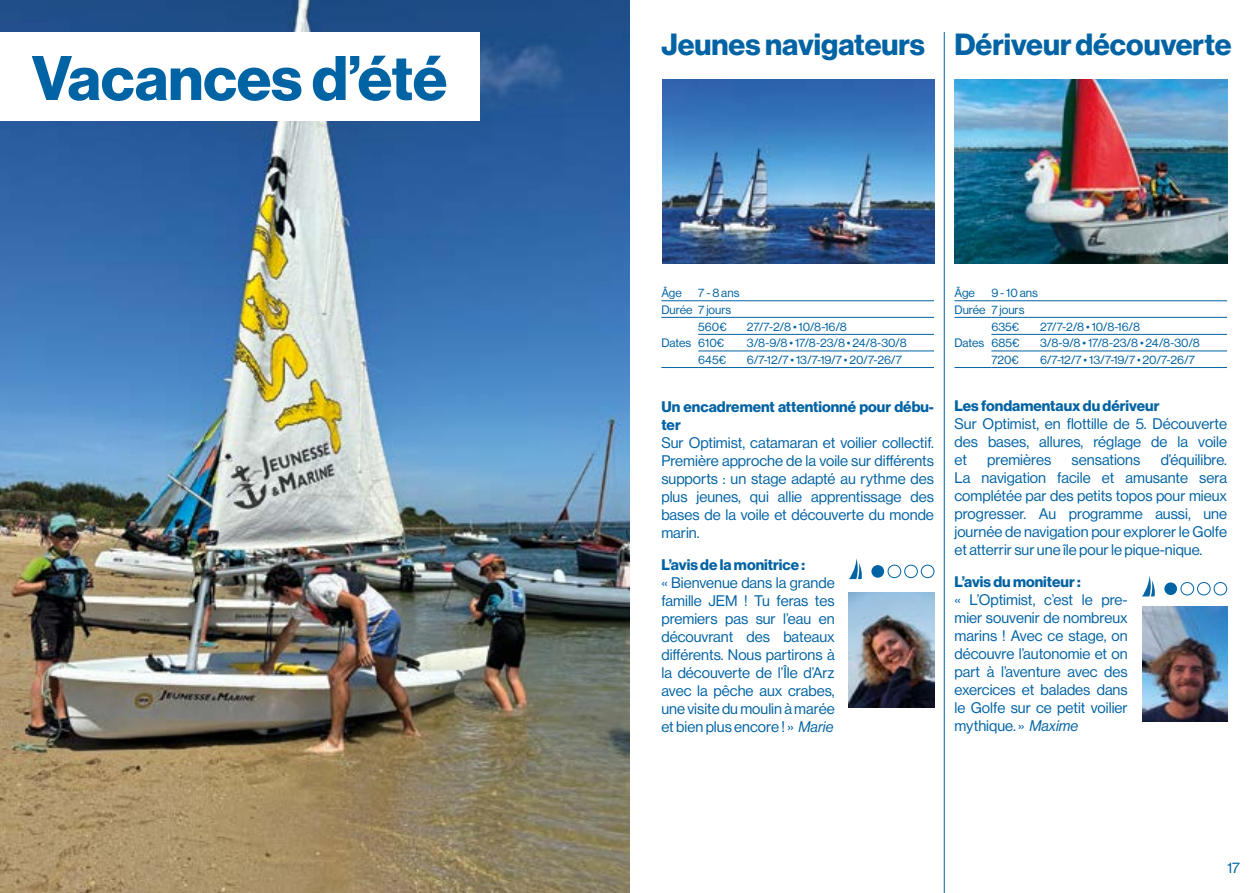
<style>
.page{position:relative;width:1259px;height:893px;background:#fff}
.page>*{position:absolute;margin:0;border:0;box-sizing:border-box;transform-origin:0 0}
.t1{font:61.5px "N Haas Grotesk DS Pro 75 Bd";color:#0063a4}
.t2{font:30px "N Haas Grotesk DS Pro 75 Bd";color:#0063a4}
.t3{font:15px/18px "N Haas Grotesk DS Pro 55 Rg";color:#0063a4;text-align:justify}
.t4{font:15px/18px "N Haas Grotesk DS Pro 75 Bd";color:#0063a4}
.t5{font:12px/16.8px "N Haas Grotesk DS Pro 55 Rg";color:#0063a4}
.s1{font-family:"N Haas Grotesk DS Pro 56 It"}
</style>
<div class="page">
<hr style="left:944px;top:32px;width:1px;height:861px;background:#0063a4">
<img style="left:0;top:0;width:629px;height:893px">
<img style="left:954px;top:80px;width:273px;height:183px">
<img style="left:849px;top:592px;width:85px;height:115px">
<img style="left:1142px;top:607px;width:85px;height:114px">
<img style="left:662px;top:80px;width:272px;height:183px">
<hr style="left:661px;top:300px;width:37px;height:1px;background:#0063a4">
<hr style="left:698px;top:300px;width:49px;height:1px;background:#0063a4">
<hr style="left:747px;top:300px;width:187px;height:1px;background:#0063a4">
<hr style="left:661px;top:317px;width:37px;height:1px;background:#0063a4">
<hr style="left:698px;top:334px;width:49px;height:1px;background:#0063a4">
<hr style="left:747px;top:334px;width:187px;height:1px;background:#0063a4">
<hr style="left:661px;top:367px;width:37px;height:1px;background:#0063a4">
<hr style="left:698px;top:317px;width:49px;height:1px;background:#0063a4">
<hr style="left:747px;top:317px;width:187px;height:1px;background:#0063a4">
<hr style="left:698px;top:351px;width:49px;height:1px;background:#0063a4">
<hr style="left:747px;top:351px;width:187px;height:1px;background:#0063a4">
<hr style="left:698px;top:367px;width:49px;height:1px;background:#0063a4">
<hr style="left:747px;top:367px;width:187px;height:1px;background:#0063a4">
<hr style="left:954px;top:300px;width:37px;height:1px;background:#0063a4">
<hr style="left:991px;top:300px;width:49px;height:1px;background:#0063a4">
<hr style="left:1040px;top:300px;width:187px;height:1px;background:#0063a4">
<hr style="left:954px;top:317px;width:37px;height:1px;background:#0063a4">
<hr style="left:991px;top:334px;width:49px;height:1px;background:#0063a4">
<hr style="left:1040px;top:334px;width:187px;height:1px;background:#0063a4">
<hr style="left:954px;top:367px;width:37px;height:1px;background:#0063a4">
<hr style="left:991px;top:317px;width:49px;height:1px;background:#0063a4">
<hr style="left:1040px;top:317px;width:187px;height:1px;background:#0063a4">
<hr style="left:991px;top:351px;width:49px;height:1px;background:#0063a4">
<hr style="left:1040px;top:351px;width:187px;height:1px;background:#0063a4">
<hr style="left:991px;top:367px;width:49px;height:1px;background:#0063a4">
<hr style="left:1040px;top:367px;width:187px;height:1px;background:#0063a4">
<div style="left:0;top:32px;width:479px;height:89px;background:#fff"></div>
<svg style="left:1142px;top:576px;width:13px;height:20px"></svg>
<div style="left:1164px;top:582px;width:13px;height:13px;background:#0063a4;border-radius:50%"></div>
<svg style="left:1180px;top:582px;width:47px;height:14px"></svg>
<svg style="left:849px;top:558px;width:13px;height:21px"></svg>
<div style="left:871px;top:565px;width:13px;height:13px;background:#0063a4;border-radius:50%"></div>
<svg style="left:887px;top:564px;width:47px;height:14px"></svg>
<h1 class="t1" style="left:32px;top:42px;width:417px">Vacances d’été</h1>
<h2 class="t2" style="left:661px;top:27px;width:571px">Jeunes navigateurs Dériveur découverte</h2>
<p class="t5" style="left:661px;top:284px;width:22px">Âge</p>
<p class="t5" style="left:661px;top:284px;width:80px;text-indent:37px">7 - 8 ans<br>Durée 7 jours</p>
<p class="t5" style="left:661px;top:335px;width:31px">Dates</p>
<p class="t5" style="left:698px;top:318px;width:30px">560€</p>
<p class="t5" style="left:747px;top:318px;width:101px">27/7-2/8 • 10/8-16/8</p>
<p class="t5" style="left:698px;top:335px;width:27px">610€</p>
<p class="t5" style="left:747px;top:335px;width:161px">3/8-9/8 • 17/8-23/8 • 24/8-30/8</p>
<p class="t5" style="left:698px;top:351px;width:29px">645€</p>
<p class="t5" style="left:747px;top:351px;width:156px">6/7-12/7 • 13/7-19/7 • 20/7-26/7</p>
<p class="t4" style="left:661px;top:398px;width:274px">Un encadrement attentionné pour débu&shy;ter</p>
<p class="t3" style="left:661px;top:433px;width:274px">Sur Optimist, catamaran et voilier collectif.<br>Première approche de la voile sur différents supports : un stage adapté au rythme des plus jeunes, qui allie apprentissage des bases de la voile et découverte du monde marin.</p>
<p class="t4" style="left:661px;top:556px;width:145px">L’avis de la monitrice :</p>
<p class="t3" style="left:661px;top:574px;width:175px">« Bienvenue dans la grande famille JEM ! Tu feras tes premiers pas sur l’eau en découvrant des bateaux différents. Nous partirons à la découverte de l’Île d’Arz avec la pêche aux crabes, une visite du moulin à marée et bien plus encore ! » <span class="s1">Marie</span></p>
<p class="t5" style="left:954px;top:284px;width:22px">Âge</p>
<p class="t5" style="left:954px;top:284px;width:85px;text-indent:37px">9 - 10 ans<br>Durée 7 jours</p>
<p class="t5" style="left:954px;top:335px;width:31px">Dates</p>
<p class="t5" style="left:991px;top:318px;width:29px">635€</p>
<p class="t5" style="left:1040px;top:318px;width:101px">27/7-2/8 • 10/8-16/8</p>
<p class="t5" style="left:991px;top:335px;width:29px">685€</p>
<p class="t5" style="left:1040px;top:335px;width:161px">3/8-9/8 • 17/8-23/8 • 24/8-30/8</p>
<p class="t5" style="left:991px;top:351px;width:29px">720€</p>
<p class="t5" style="left:1040px;top:351px;width:156px">6/7-12/7 • 13/7-19/7 • 20/7-26/7</p>
<p class="t4" style="left:954px;top:397px;width:206px">Les fondamentaux du dériveur</p>
<p class="t3" style="left:954px;top:415px;width:274px">Sur Optimist, en flottille de 5. Découverte des bases, allures, réglage de la voile et</p>
<p class="t3" style="left:954px;top:451px;width:274px;text-indent:206px">d’équilibre.<br>La navigation facile et amusante sera complétée par des petits topos pour mieux progresser. Au programme aussi, une journée de navigation pour explorer le Golfe et atterrir sur une île pour le pique-nique.</p>
<p class="t3" style="left:987px;top:451px;width:65px">premières</p>
<p class="t3" style="left:1071px;top:451px;width:70px">sensations</p>
<p class="t4" style="left:954px;top:573px;width:128px">L’avis du moniteur :</p>
<p class="t3" style="left:954px;top:591px;width:175px">« L’Optimist, c’est le pre&shy;mier souvenir de nombreux marins ! Avec ce stage, on découvre l’autonomie et on part à l’aventure avec des exercices et balades dans le Golfe sur ce petit voilier mythique. » <span class="s1">Maxime</span></p>
<p class="t3" style="left:1227px;top:858px;width:14px">17</p>
</div>
